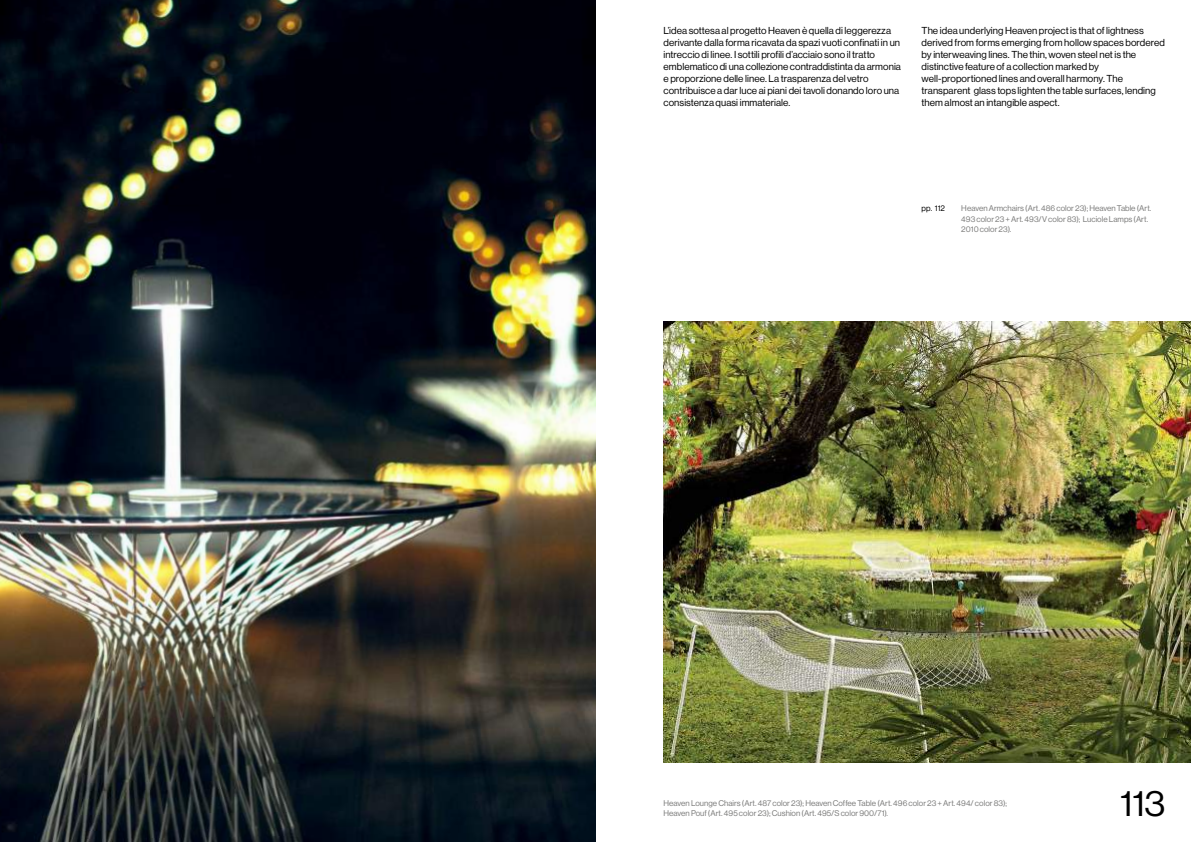
<style>
.page{position:relative;width:1191px;height:842px;background:#fff}
.page>*{position:absolute;margin:0;border:0;box-sizing:border-box;transform-origin:0 0}
.t1{font:36px "N Haas Grotesk DS Pro 55 Rg";color:#000}
.t2{font:9.9px/12px "N Haas Grotesk DS Pro 55 Rg";letter-spacing:.005em;color:#000}
.t3{font:8.1px/10.8px "N Haas Grotesk DS Pro 55 Rg";letter-spacing:.005em;color:#7b7b7a}
.t4{font:8.1px "N Haas Grotesk DS Pro 55 Rg";color:#000}
</style>
<div class="page">
<img style="left:0;top:0;width:595px;height:842px">
<img style="left:663px;top:322px;width:528px;height:441px">
<p class="t2" style="left:663px;top:25px;width:239px">L’idea sottesa al progetto Heaven è quella di leggerezza derivante dalla forma ricavata da spazi vuoti confinati in un intreccio di linee. I sottili profili d’acciaio sono il tratto emblematico di una collezione contraddistinta da armonia e proporzione delle linee. La trasparenza del vetro contribuisce a dar luce ai piani dei tavoli donando loro una consistenza quasi immateriale.</p>
<p class="t2" style="left:921px;top:25px;width:245px">The idea underlying Heaven project is that of lightness derived from forms emerging from hollow spaces bordered by interweaving lines. The thin, woven steel net is the distinctive feature of a collection marked by well-proportioned lines and overall harmony. The transparent glass tops lighten the table surfaces, lending them almost an intangible aspect.</p>
<p class="t4" style="left:921px;top:203px;width:25px">pp. 112</p>
<p class="t3" style="left:961px;top:203px;width:192px">Heaven Armchairs (Art. 486 color 23); Heaven Table (Art.<br>493 color 23 + Art. 493/V color 83); Luciole Lamps (Art.<br>2010 color 23).</p>
<p class="t3" style="left:663px;top:797px;width:345px">Heaven Lounge Chairs (Art. 487 color 23); Heaven Coffee Table (Art. 496 color 23 + Art. 494/ color 83);<br>Heaven Pouf (Art. 495 color 23); Cushion (Art. 495/S color 900/71).</p>
<h1 class="t1" style="left:1120px;top:783px;width:47px">113</h1>
</div>
